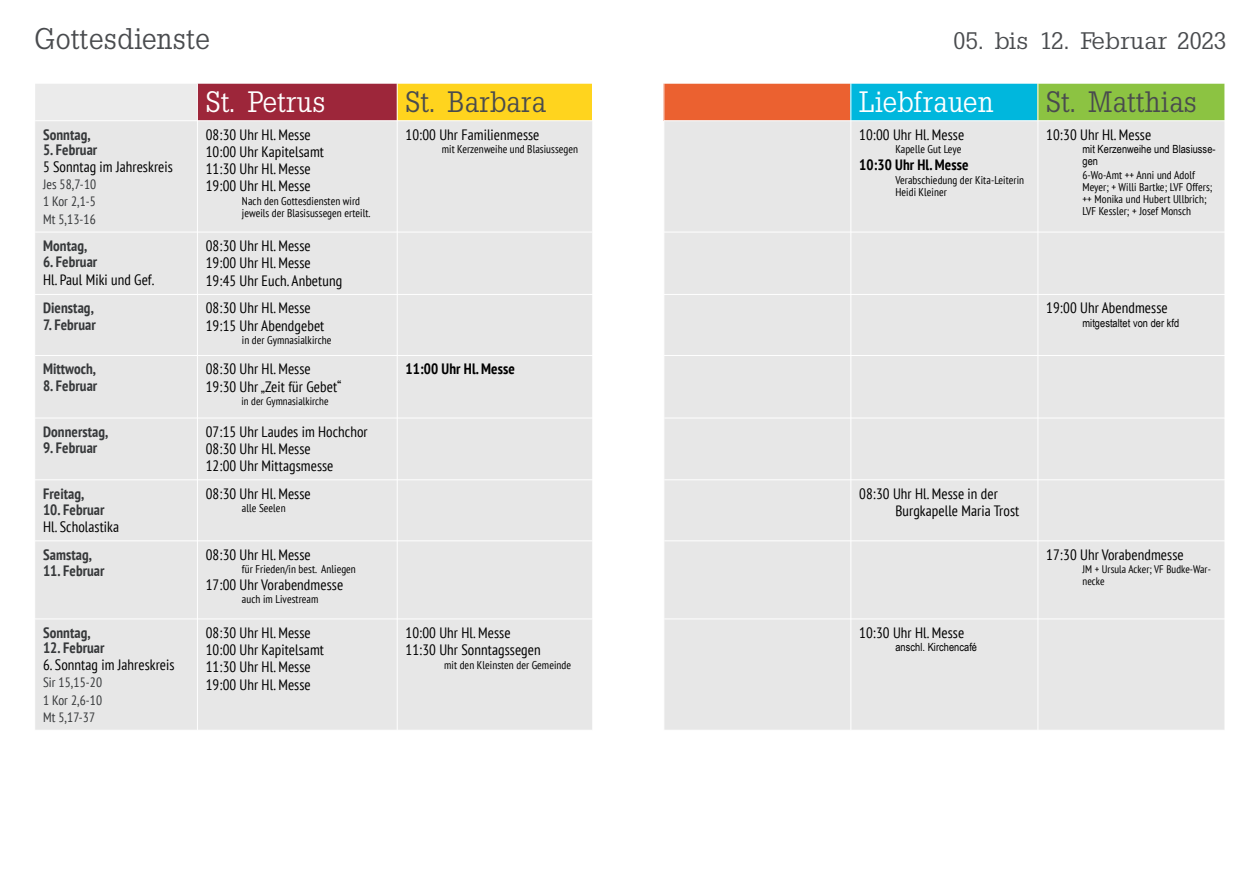
<style>
.page{position:relative;width:1259px;height:893px;background:#fff}
.page>*{position:absolute;margin:0;border:0;box-sizing:border-box;transform-origin:0 0}
.t1{font:30px "Slab Tall X";letter-spacing:.015em;color:#494b4e}
.t2{font:29.55px "Slab Tall X";letter-spacing:.015em;color:#494b4e}
.t3{font:29.55px "Slab Tall X";letter-spacing:.015em;color:#fff}
.t4{font:24px "Slab Tall X";letter-spacing:-.02em;color:#494b4e;scale:1.13 1}
.t5{font:condensed 15px/17.2px "PT Sans";letter-spacing:.005em;color:#000}
.t6{font:700 condensed 15px "PT Sans";letter-spacing:.005em;color:#37393b}
.t7{font:700 condensed 15px "PT Sans";letter-spacing:.005em;color:#000}
.t8{font:condensed 13.5px/17.2px "PT Sans";letter-spacing:.005em;color:#37393b;text-align:justify}
.t9{font:condensed 11.25px/12px "PT Sans";letter-spacing:.005em;color:#000}
.t10{font:11.25px/12px "Arial Narrow";letter-spacing:.005em;color:#000}
.t11{font:condensed 10.95px/12px "PT Sans";letter-spacing:.005em;color:#000}
</style>
<div class="page">
<div style="left:35px;top:83px;width:162px;height:38px;background:#ebebeb"></div>
<div style="left:197px;top:83px;width:200px;height:38px;background:#9d263a"></div>
<div style="left:397px;top:83px;width:196px;height:38px;background:#ffd41e"></div>
<div style="left:664px;top:83px;width:187px;height:38px;background:#eb6130"></div>
<div style="left:851px;top:83px;width:187px;height:38px;background:#00b7dd"></div>
<div style="left:1038px;top:83px;width:187px;height:38px;background:#8cc342"></div>
<div style="left:35px;top:121px;width:1189px;height:609px;background:#e7e7e7"></div>
<hr style="left:592px;top:540px;width:1px;height:79px;background:#fff">
<hr style="left:1224px;top:83px;width:1px;height:335px;background:#fff">
<hr style="left:197px;top:83px;width:1px;height:647px;background:#fff">
<hr style="left:397px;top:83px;width:1px;height:647px;background:#fff">
<hr style="left:592px;top:83px;width:1px;height:457px;background:#fff">
<hr style="left:663px;top:83px;width:1px;height:647px;background:#fff">
<hr style="left:850px;top:83px;width:1px;height:647px;background:#fff">
<hr style="left:1037px;top:83px;width:1px;height:647px;background:#fff">
<hr style="left:592px;top:619px;width:1px;height:111px;background:#fff">
<hr style="left:35px;top:120px;width:557px;height:1px;background:#fff">
<hr style="left:35px;top:232px;width:557px;height:1px;background:#fff">
<hr style="left:664px;top:418px;width:561px;height:1px;background:#fff">
<hr style="left:664px;top:479px;width:561px;height:1px;background:#fff">
<hr style="left:35px;top:540px;width:558px;height:1px;background:#fff">
<hr style="left:664px;top:540px;width:561px;height:1px;background:#fff">
<hr style="left:35px;top:619px;width:558px;height:1px;background:#fff">
<hr style="left:664px;top:619px;width:561px;height:1px;background:#fff">
<hr style="left:35px;top:83px;width:1190px;height:1px;background:#fff">
<hr style="left:664px;top:120px;width:561px;height:1px;background:#fff">
<hr style="left:664px;top:232px;width:561px;height:1px;background:#fff">
<hr style="left:35px;top:294px;width:558px;height:1px;background:#fff">
<hr style="left:664px;top:294px;width:561px;height:1px;background:#fff">
<hr style="left:35px;top:355px;width:558px;height:1px;background:#fff">
<hr style="left:664px;top:355px;width:561px;height:1px;background:#fff">
<hr style="left:35px;top:417px;width:558px;height:1px;background:#fff">
<hr style="left:35px;top:479px;width:558px;height:1px;background:#fff">
<h1 class="t1" style="left:34px;top:21px;width:177px">Gottesdienste</h1>
<h3 class="t4" style="left:953px;top:27px;width:244px">05. bis 12. Februar 2023</h3>
<p class="t6" style="left:43px;top:124px;width:49px">Sonntag,</p>
<p class="t6" style="left:43px;top:139px;width:56px">5. Februar</p>
<p class="t5" style="left:43px;top:158px;width:131px">5 Sonntag im Jahreskreis</p>
<p class="t8" style="left:43px;top:175px;width:55px">Jes 58,7-10<br>1 Kor 2,1-5<br>Mt 5,13-16</p>
<p class="t6" style="left:43px;top:236px;width:46px">Montag,</p>
<p class="t6" style="left:43px;top:252px;width:56px">6. Februar</p>
<p class="t5" style="left:43px;top:270px;width:113px">Hl. Paul Miki und Gef.</p>
<p class="t6" style="left:43px;top:298px;width:52px">Dienstag,</p>
<p class="t6" style="left:43px;top:315px;width:54px">7. Februar</p>
<p class="t6" style="left:43px;top:359px;width:55px">Mittwoch,</p>
<p class="t6" style="left:43px;top:376px;width:56px">8. Februar</p>
<p class="t6" style="left:43px;top:422px;width:67px">Donnerstag,</p>
<p class="t6" style="left:43px;top:438px;width:56px">9. Februar</p>
<p class="t6" style="left:43px;top:483px;width:43px">Freitag,</p>
<p class="t6" style="left:43px;top:500px;width:63px">10. Februar</p>
<p class="t5" style="left:43px;top:518px;width:78px">Hl. Scholastika</p>
<p class="t6" style="left:43px;top:544px;width:50px">Samstag,</p>
<p class="t6" style="left:43px;top:561px;width:63px">11. Februar</p>
<p class="t6" style="left:43px;top:623px;width:49px">Sonntag,</p>
<p class="t6" style="left:43px;top:638px;width:63px">12. Februar</p>
<p class="t5" style="left:43px;top:656px;width:133px">6. Sonntag im Jahreskreis</p>
<p class="t8" style="left:43px;top:674px;width:61px">Sir 15,15-20<br>1 Kor 2,6-10<br>Mt 5,17-37</p>
<h2 class="t3" style="left:206px;top:85px;width:121px">St. Petrus</h2>
<h2 class="t2" style="left:405px;top:85px;width:142px">St. Barbara</h2>
<h2 class="t3" style="left:859px;top:85px;width:135px">Liebfrauen</h2>
<h2 class="t2" style="left:1046px;top:85px;width:152px">St. Matthias</h2>
<p class="t5" style="left:206px;top:125px;width:120px">08:30 Uhr Hl. Messe<br>10:00 Uhr Kapitelsamt<br>11:30 Uhr Hl. Messe<br>19:00 Uhr Hl. Messe</p>
<p class="t9" style="left:242px;top:195px;width:130px">Nach den Gottesdiensten wird jeweils der Blasisussegen erteilt.</p>
<p class="t5" style="left:206px;top:237px;width:138px">08:30 Uhr Hl. Messe<br>19:00 Uhr Hl. Messe<br>19:45 Uhr Euch. Anbetung</p>
<p class="t5" style="left:206px;top:299px;width:120px">08:30 Uhr Hl. Messe<br>19:15 Uhr Abendgebet</p>
<p class="t9" style="left:242px;top:334px;width:91px">in der Gymnasialkirche</p>
<p class="t5" style="left:206px;top:360px;width:137px">08:30 Uhr Hl. Messe<br>19:30 Uhr „Zeit für Gebet“</p>
<p class="t11" style="left:241px;top:395px;width:89px">in der Gymnasialkirche</p>
<p class="t5" style="left:206px;top:423px;width:163px">07:15 Uhr Laudes im Hochchor<br>08:30 Uhr Hl. Messe<br>12:00 Uhr Mittagsmesse</p>
<p class="t5" style="left:206px;top:484px;width:106px">08:30 Uhr Hl. Messe</p>
<p class="t9" style="left:242px;top:502px;width:45px">alle Seelen</p>
<p class="t5" style="left:206px;top:546px;width:106px">08:30 Uhr Hl. Messe</p>
<p class="t9" style="left:242px;top:563px;width:115px">für Frieden/in best. Anliegen</p>
<p class="t5" style="left:206px;top:576px;width:139px">17:00 Uhr Vorabendmesse</p>
<p class="t9" style="left:242px;top:593px;width:78px">auch im Livestream</p>
<p class="t5" style="left:405px;top:125px;width:135px">10:00 Uhr Familienmesse</p>
<p class="t9" style="left:442px;top:143px;width:138px">mit Kerzenweihe und Blasiussegen</p>
<p class="t7" style="left:405px;top:359px;width:111px">11:00 Uhr Hl. Messe</p>
<p class="t5" style="left:206px;top:624px;width:120px">08:30 Uhr Hl. Messe<br>10:00 Uhr Kapitelsamt<br>11:30 Uhr Hl. Messe<br>19:00 Uhr Hl. Messe</p>
<p class="t5" style="left:405px;top:624px;width:136px">10:00 Uhr Hl. Messe<br>11:30 Uhr Sonntagssegen</p>
<p class="t9" style="left:444px;top:658px;width:128px">mit den Kleinsten der Gemeinde</p>
<p class="t5" style="left:859px;top:125px;width:106px">10:00 Uhr Hl. Messe</p>
<p class="t9" style="left:895px;top:143px;width:67px">Kapelle Gut Leye</p>
<p class="t7" style="left:859px;top:155px;width:111px">10:30 Uhr Hl. Messe</p>
<p class="t9" style="left:895px;top:174px;width:130px">Verabschiedung der Kita-Leiterin<br>Heidi Kleiner</p>
<p class="t5" style="left:1046px;top:125px;width:106px">10:30 Uhr Hl. Messe</p>
<p class="t10" style="left:1082px;top:144px;width:135px">mit Kerzenweihe und Blasiusse&shy;gen</p>
<p class="t9" style="left:1082px;top:168px;width:131px">6-Wo-Amt ++ Anni und Adolf<br>Meyer; + Willi Bartke; LVF Offers; ++ Monika und Hubert Ullbrich;<br>LVF Kessler; + Josef Monsch</p>
<p class="t5" style="left:1046px;top:299px;width:123px">19:00 Uhr Abendmesse</p>
<p class="t10" style="left:1082px;top:318px;width:98px">mitgestaltet von der kfd</p>
<p class="t5" style="left:895px;top:484px;width:125px;text-indent:-36px">08:30 Uhr Hl. Messe in der<br>Burgkapelle Maria Trost</p>
<p class="t5" style="left:859px;top:624px;width:106px">10:30 Uhr Hl. Messe</p>
<p class="t10" style="left:895px;top:642px;width:83px">anschl. Kirchencafé</p>
<p class="t5" style="left:1046px;top:546px;width:139px">17:30 Uhr Vorabendmesse</p>
<p class="t11" style="left:1082px;top:563px;width:130px">JM + Ursula Acker; VF Budke-War&shy;necke</p>
</div>
